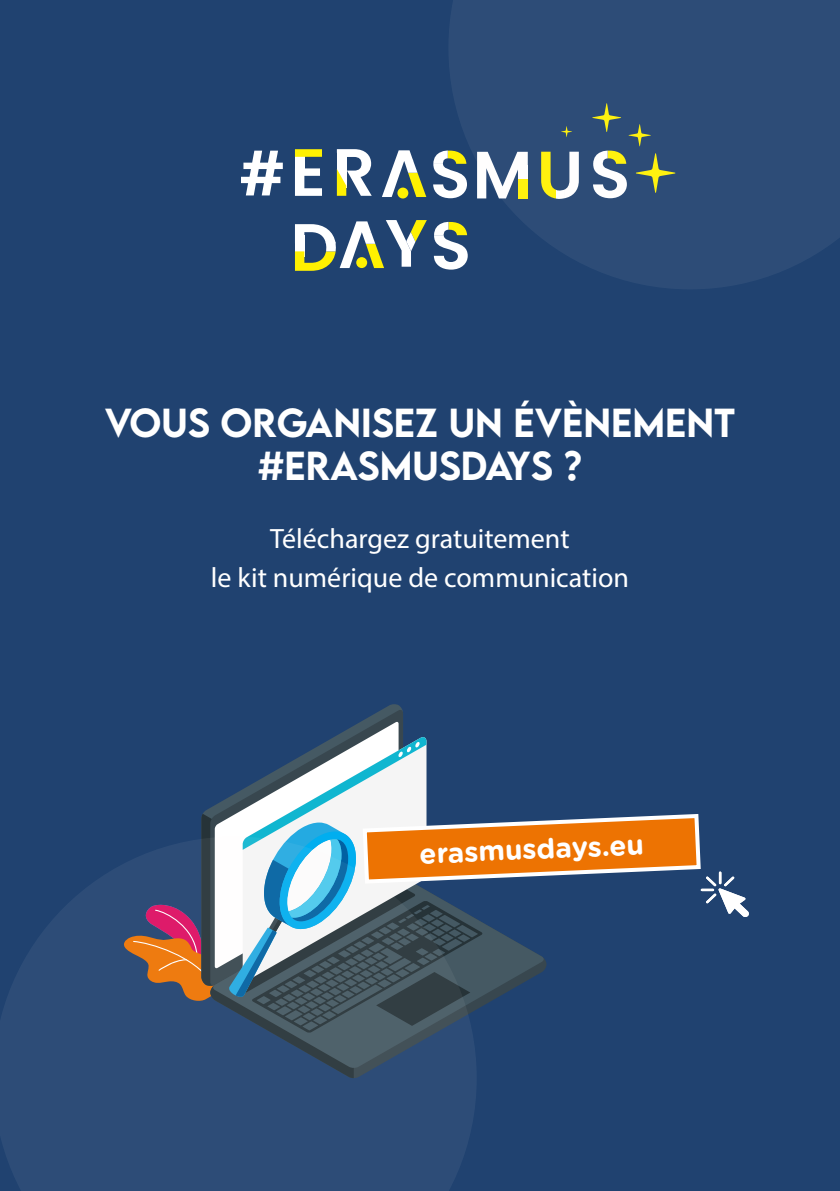
<style>
.page{position:relative;width:840px;height:1191px;background:#fff}
.page>*{position:absolute;margin:0;border:0;box-sizing:border-box;transform-origin:0 0}
.t1{font:500 36px/43.2px "LEMONMILK";color:#fff;text-align:center}
.t2{font:28px "Myriad Pro";color:#fff}
.t3{font:700 28px "Gotham Rounded";color:#fff}
</style>
<div class="page">
<div style="left:0;top:0;width:839px;height:1191px;background:#204270"></div>
<svg style="left:363px;top:709px;width:40px;height:27px"></svg>
<svg style="left:336px;top:721px;width:62px;height:15px"></svg>
<svg style="left:201px;top:736px;width:547px;height:274px"></svg>
<div style="left:295px;top:153px;width:9px;height:21px;background:#fff"></div>
<svg style="left:295px;top:168px;width:27px;height:28px"></svg>
<svg style="left:295px;top:149px;width:27px;height:8px"></svg>
<svg style="left:337px;top:149px;width:34px;height:47px"></svg>
<svg style="left:241px;top:151px;width:42px;height:44px"></svg>
<svg style="left:382px;top:150px;width:44px;height:47px"></svg>
<svg style="left:433px;top:150px;width:15px;height:48px"></svg>
<svg style="left:433px;top:222px;width:15px;height:48px"></svg>
<svg style="left:295px;top:220px;width:131px;height:51px"></svg>
<svg style="left:448px;top:0;width:391px;height:289px;fill:#2d4c77"></svg>
<svg style="left:0;top:836px;width:476px;height:355px;fill:#2d4c77"></svg>
<p class="t1" style="left:105px;top:401px;width:631px">VOUS ORGANISEZ UN ÉVÈNEMENT #ERASMUSDAYS ?</p>
<p class="t2" style="left:270px;top:521px;width:301px">Téléchargez gratuitement</p>
<p class="t2" style="left:211px;top:560px;width:419px">le kit numérique de communication</p>
<p class="t3" style="left:418px;top:834px;width:226px;rotate:-3deg">erasmusdays.eu</p>
</div>
